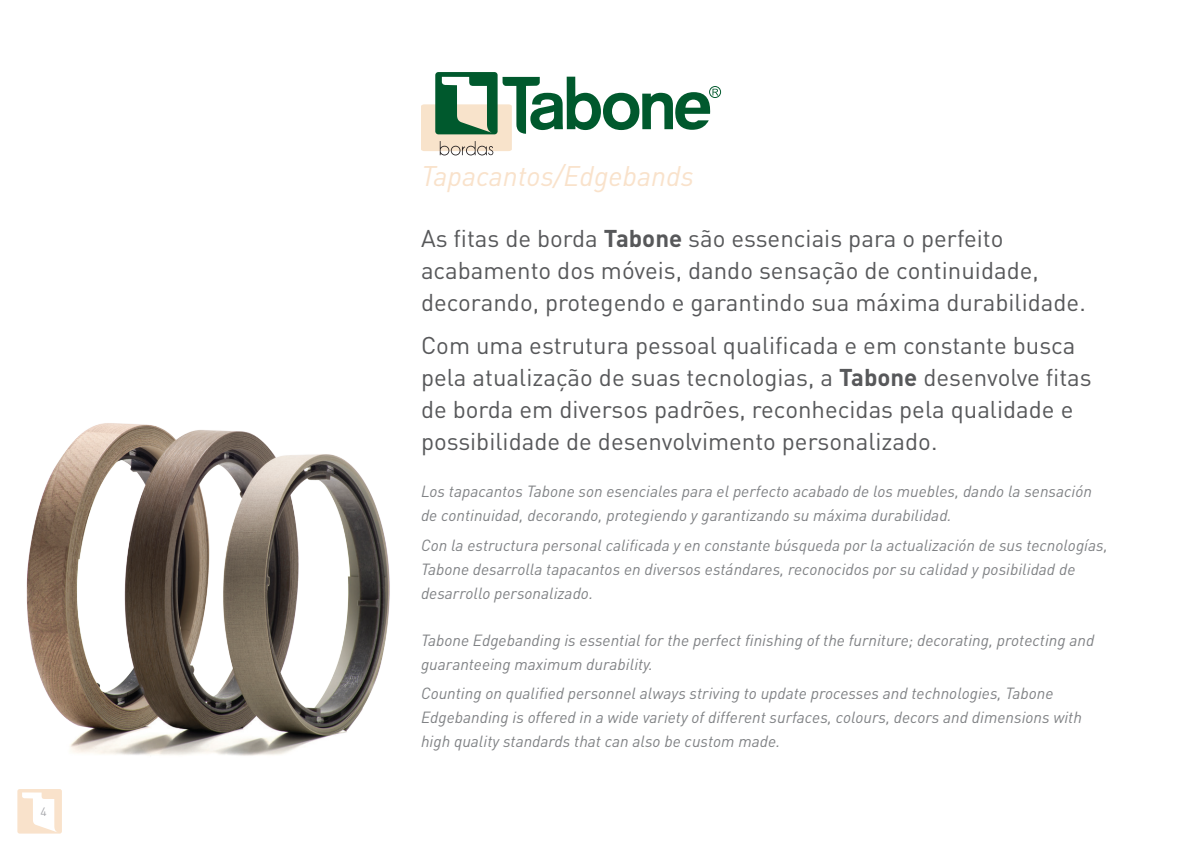
<style>
.page{position:relative;width:1191px;height:851px;background:#fff}
.page>*{position:absolute;margin:0;border:0;box-sizing:border-box;transform-origin:0 0}
.t1{font:italic 28px "DIN";color:#f9e2cb}
.t2{font:24px/32px "DIN Pro";color:#57585a}
.t3{font:italic 16px/24px "DIN";color:#808285}
.t4{font:12px "DIN Pro";color:#a8a9ad}
.s1{font-weight:700}
</style>
<div class="page">
<svg style="left:17px;top:789px;width:45px;height:44px"></svg>
<img style="left:26px;top:423px;width:364px;height:333px">
<svg style="left:421px;top:72px;width:300px;height:83px"></svg>
<p class="t4" style="left:41px;top:803px;width:8px">4</p>
<h1 class="t1" style="left:421px;top:158px;width:274px">Tapacantos/Edgebands</h1>
<h2 class="t2" style="left:421px;top:221px;width:666px">As fitas de borda <span class="s1">Tabone</span> são essenciais para o perfeito acabamento dos móveis, dando sensação de continuidade, decorando, protegendo e garantindo sua máxima durabilidade.</h2>
<p class="t2" style="left:421px;top:328px;width:672px">Com uma estrutura pessoal qualificada e em constante busca pela atualização de suas tecnologias, a <span class="s1">Tabone</span> desenvolve fitas de borda em diversos padrões, reconhecidas pela qualidade e possibilidade de desenvolvimento personalizado.</p>
<p class="t3" style="left:421px;top:479px;width:672px">Los tapacantos Tabone son esenciales para el perfecto acabado de los muebles, dando la sensación de continuidad, decorando, protegiendo y garantizando su máxima durabilidad.</p>
<p class="t3" style="left:421px;top:532px;width:688px">Con la estructura personal calificada y en constante búsqueda por la actualización de sus tecnologías,<br>Tabone desarrolla tapacantos en diversos estándares, reconocidos por su calidad y posibilidad de desarrollo personalizado.</p>
<p class="t3" style="left:421px;top:627px;width:675px">Tabone Edgebanding is essential for the perfect finishing of the furniture; decorating, protecting and guaranteeing maximum durability.</p>
<p class="t3" style="left:421px;top:681px;width:662px">Counting on qualified personnel always striving to update processes and technologies, Tabone<br>Edgebanding is offered in a wide variety of different surfaces, colours, decors and dimensions with high quality standards that can also be custom made.</p>
</div>
